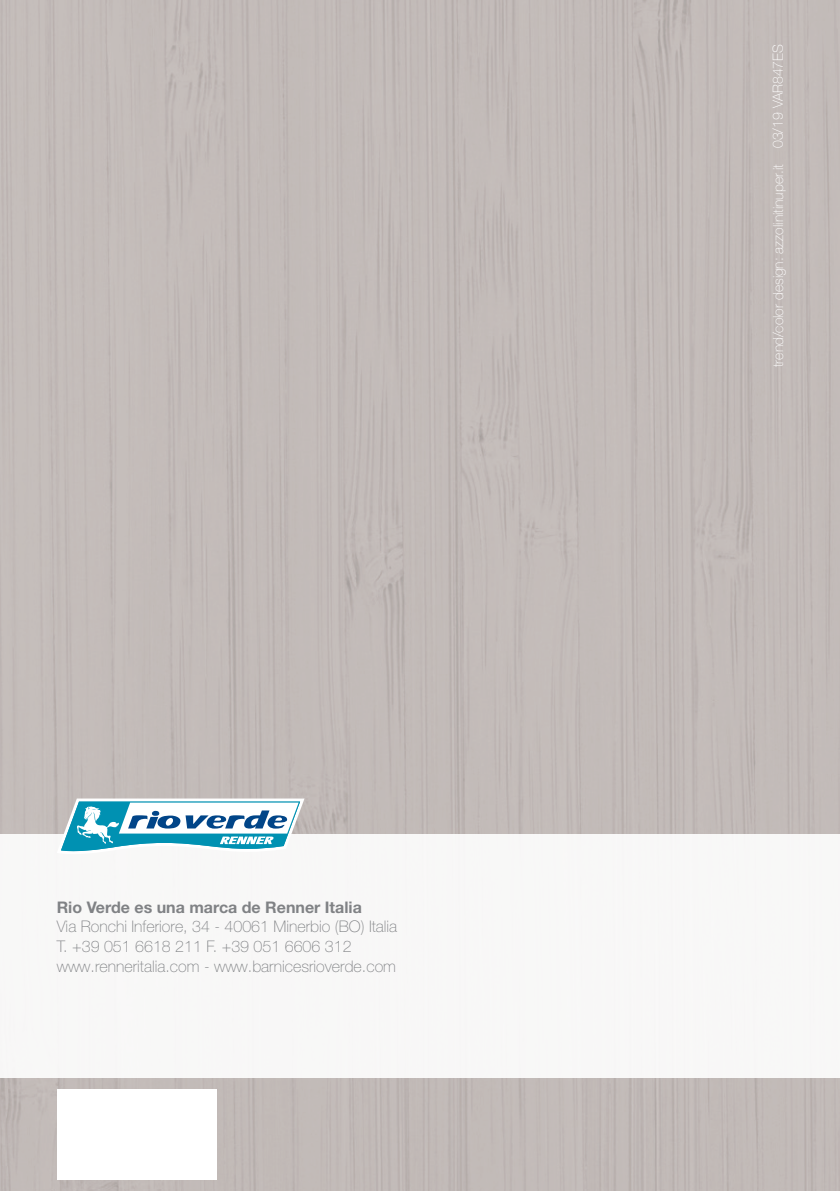
<style>
.page{position:relative;width:840px;height:1191px;background:#fff}
.page>*{position:absolute;margin:0;border:0;box-sizing:border-box;transform-origin:0 0}
.t1{font:100 16px/20px "Helvetica Neue LT Std";color:#808285}
.t2{font:700 16px "Helvetica Neue LT Std";color:#808285}
.t3{font:100 14px "Helvetica Neue LT Std";color:#fff}
</style>
<div class="page">
<div style="left:0;top:0;width:839px;height:1191px;background:#c4bab7"></div>
<div style="left:0;top:833px;width:839px;height:244px;background:#f8f8f7"></div>
<svg style="left:52px;top:793px;width:257px;height:59px"></svg>
<div style="left:57px;top:1089px;width:159px;height:90px;background:#fff"></div>
<p class="t2" style="left:57px;top:897px;width:306px">Rio Verde es una marca de Renner Italia</p>
<p class="t1" style="left:57px;top:916px;width:342px">Via Ronchi Inferiore, 34 - 40061 Minerbio (BO) Italia<br>T. +39 051 6618 211 F. +39 051 6606 312 www.renneritalia.com - www.barnicesrioverde.com</p>
<p class="t3" style="left:769px;top:148px;width:106px;rotate:-90deg">03/19 VAR847ES</p>
<p class="t3" style="left:769px;top:367px;width:204px;rotate:-90deg">trend/color design: azzolinitinuper.it</p>
</div>
